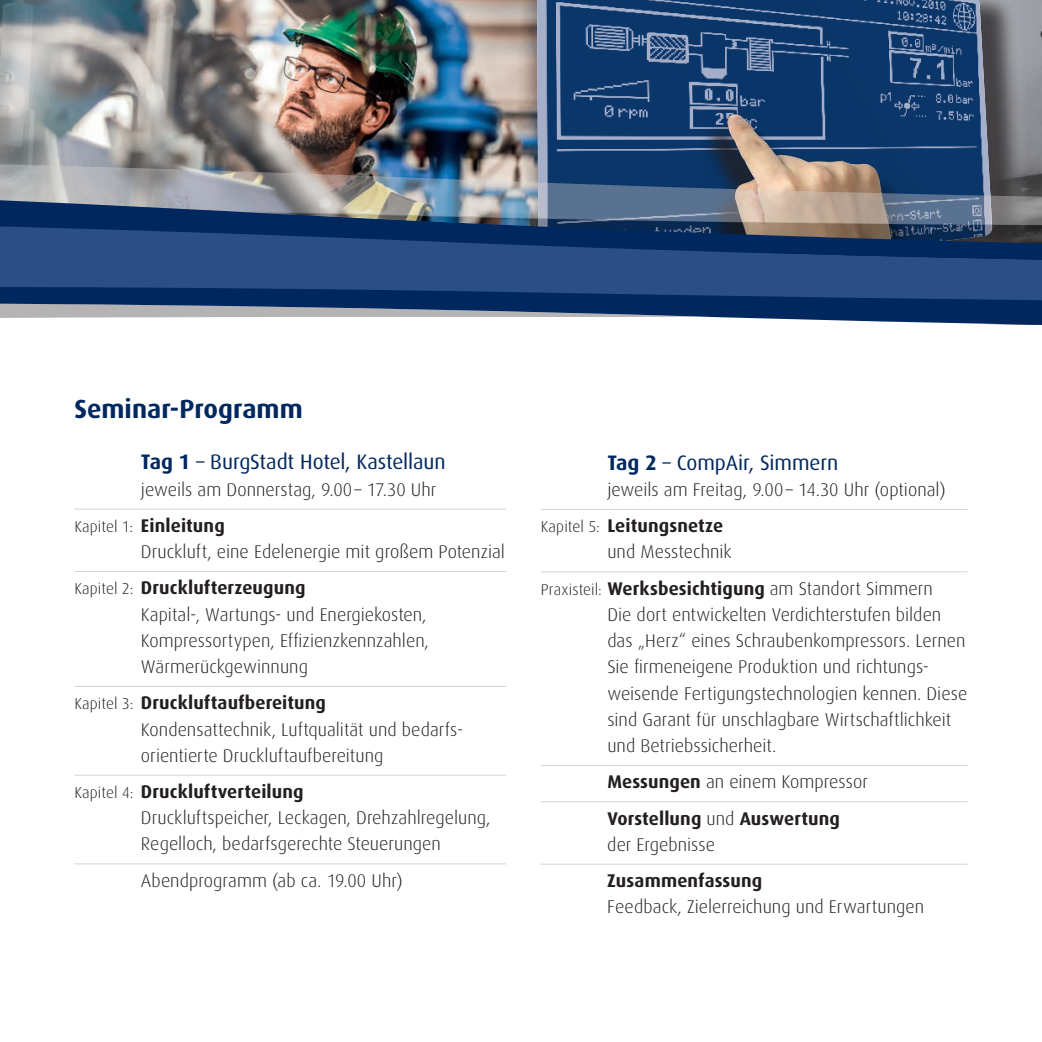
<style>
.page{position:relative;width:1042px;height:1042px;background:#fff}
.page>*{position:absolute;margin:0;border:0;box-sizing:border-box;transform-origin:0 0}
.t1{font:700 26.25px "Dax";color:#00285f}
.t2{font:21px "Dax";letter-spacing:-.005em;color:#00285f}
.t3{font:300 18.38px/26.2px "Dax";color:#231f20}
.t4{font:700 18.38px/36.2px "Dax";letter-spacing:.005em;color:#231f20}
.s1{font-weight:700}
.s2{font-size:15.75px}
.s3{font-weight:300}
</style>
<div class="page">
<img style="left:0;top:0;width:537px;height:155px">
<img style="left:1028px;top:0;width:14px;height:155px">
<div style="left:545px;top:0;width:483px;height:318px;background:#231f20;opacity:.75"></div>
<img style="left:537px;top:0;width:455px;height:155px">
<div style="left:688px;top:21px;width:252px;height:294px;background:#231f20;opacity:.75"></div>
<img style="left:703px;top:2px;width:289px;height:153px">
<img style="left:0;top:155px;width:1042px;height:18px">
<img style="left:0;top:173px;width:1042px;height:41px">
<svg style="left:0;top:312px;width:1042px;height:13px"></svg>
<svg style="left:0;top:214px;width:1042px;height:98px;fill:#2c4e86"></svg>
<hr style="left:74px;top:509px;width:432px;height:1px;background:#d6d3d3">
<hr style="left:74px;top:571px;width:432px;height:1px;background:#d6d3d3">
<hr style="left:74px;top:686px;width:432px;height:1px;background:#d6d3d3">
<hr style="left:74px;top:775px;width:432px;height:1px;background:#d6d3d3">
<hr style="left:74px;top:863px;width:432px;height:1px;background:#d6d3d3">
<hr style="left:541px;top:509px;width:426px;height:1px;background:#d6d3d3">
<hr style="left:541px;top:571px;width:426px;height:1px;background:#d6d3d3">
<hr style="left:541px;top:765px;width:426px;height:1px;background:#d6d3d3">
<hr style="left:541px;top:801px;width:426px;height:1px;background:#d6d3d3">
<hr style="left:541px;top:864px;width:426px;height:1px;background:#d6d3d3">
<h1 class="t1" style="left:74px;top:394px;width:230px">Seminar-Programm</h1>
<p class="t2" style="left:141px;top:450px;width:306px"><span class="s1">Tag 1</span> – BurgStadt Hotel, Kastellaun</p>
<p class="t3" style="left:74px;top:471px;width:363px;line-height:36.2px;text-indent:66px">jeweils am Donnerstag, 9.00– 17.30 Uhr<br><span class="s2">Kapitel 1:</span> <span class="s1">Einleitung</span></p>
<p class="t3" style="left:74px;top:534px;width:432px;line-height:36.2px;text-indent:67px">Druckluft, eine Edelenergie mit großem Potenzial<br><span class="s2">Kapitel 2:</span> <span class="s1">Drucklufterzeugung</span></p>
<p class="t3" style="left:141px;top:601px;width:290px">Kapital-, Wartungs- und Energiekosten,<br>Kompressortypen, Effizienzkennzahlen,<br>Wärmerückgewinnung</p>
<p class="t3" style="left:141px;top:690px;width:324px;text-indent:-66px"><span class="s2">Kapitel 3:</span> <span class="s1">Druckluftaufbereitung<br></span>Kondensattechnik, Luftqualität und bedarfs&shy;orientierte Druckluftaufbereitung</p>
<p class="t3" style="left:141px;top:778px;width:351px;text-indent:-67px"><span class="s2">Kapitel 4:</span> <span class="s1">Druckluftverteilung<br></span>Druckluftspeicher, Leckagen, Drehzahlregelung,<br>Regelloch, bedarfsgerechte Steuerungen</p>
<p class="t3" style="left:141px;top:867px;width:263px">Abendprogramm (ab ca. 19.00 Uhr)</p>
<p class="t2" style="left:607px;top:451px;width:233px"><span class="s1">Tag 2</span> – CompAir, Simmern</p>
<p class="t3" style="left:541px;top:472px;width:407px;line-height:36.2px;text-indent:67px">jeweils am Freitag, 9.00– 14.30 Uhr (optional)<br><span class="s2">Kapitel 5:</span> <span class="s1">Leitungsnetze</span></p>
<p class="t3" style="left:541px;top:534px;width:393px;line-height:36.2px;text-indent:67px">und Messtechnik<br><span class="s2">Praxisteil:</span> <span class="s1">Werksbesichtigung</span> am Standort Simmern</p>
<p class="t3" style="left:607px;top:601px;width:361px">Die dort entwickelten Verdichterstufen bilden das „Herz“ eines Schraubenkompressors. Lernen Sie firmeneigene Produktion und richtungs&shy;weisende Fertigungstechnologien kennen. Diese sind Garant für unschlagbare Wirtschaftlichkeit und Betriebssicherheit.</p>
<p class="t4" style="left:607px;top:764px;width:262px">Messungen <span class="s3">an einem Kompressor<br></span>Vorstellung <span class="s3">und</span> Auswertung</p>
<p class="t3" style="left:607px;top:831px;width:109px">der Ergebnisse</p>
<p class="t4" style="left:607px;top:862px;width:156px">Zusammenfassung</p>
<p class="t3" style="left:607px;top:894px;width:318px">Feedback, Zielerreichung und Erwartungen</p>
</div>
